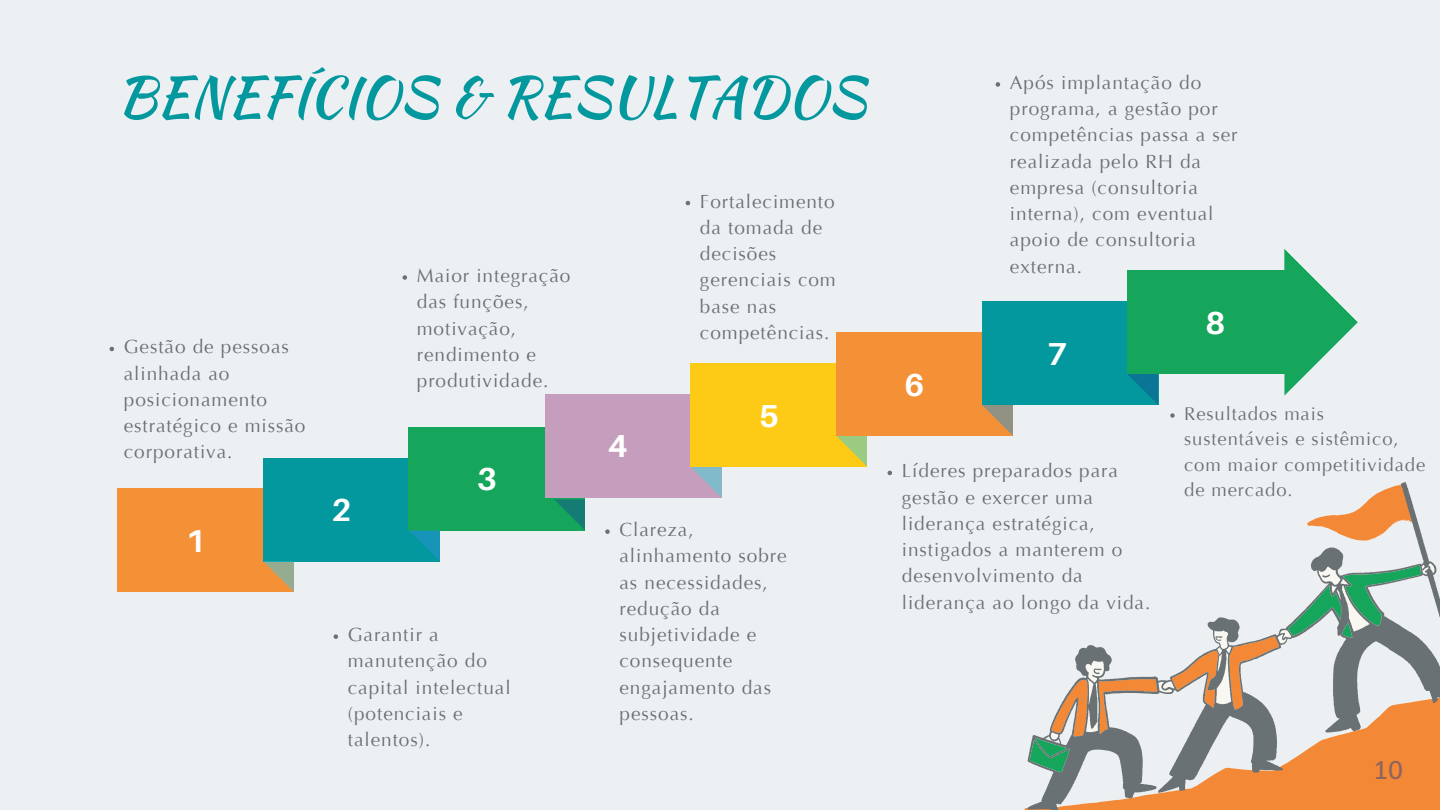
<style>
.page{position:relative;width:1440px;height:810px;background:#ecf0f3}
.page>*{position:absolute;margin:0;border:0;box-sizing:border-box;transform-origin:0 0}
.t1{font:55.1px "Kaushan Script";color:#03989e}
.t2{font:700 31.8px "Aileron";color:#fff}
.t3{font:600 25px "Muli";color:#8f645d}
.t4{font:19px/26.2px "Optima LT Pro";letter-spacing:.05em;color:#697174}
.t5{font:18.4px/25.4px "Optima LT Pro";letter-spacing:.05em;color:#697174}
</style>
<div class="page">
<div style="left:118px;top:489px;width:176px;height:103px;background:#f49136"></div>
<div style="left:263px;top:458px;width:176px;height:103px;background:#03989e"></div>
<div style="left:409px;top:427px;width:176px;height:103px;background:#15a65b"></div>
<div style="left:545px;top:394px;width:176px;height:104px;background:#c49ebc"></div>
<div style="left:691px;top:363px;width:176px;height:104px;background:#fdcb16"></div>
<svg style="left:691px;top:467px;width:31px;height:31px"></svg>
<svg style="left:1027px;top:482px;width:413px;height:328px"></svg>
<div style="left:836px;top:332px;width:177px;height:104px;background:#f49136"></div>
<div style="left:982px;top:301px;width:176px;height:104px;background:#03989e"></div>
<svg style="left:982px;top:405px;width:31px;height:31px"></svg>
<svg style="left:836px;top:436px;width:31px;height:30px"></svg>
<svg style="left:1284px;top:249px;width:74px;height:147px"></svg>
<div style="left:1127px;top:270px;width:177px;height:104px;background:#15a65b"></div>
<svg style="left:1128px;top:374px;width:30px;height:30px"></svg>
<svg style="left:409px;top:530px;width:31px;height:31px"></svg>
<svg style="left:263px;top:561px;width:31px;height:31px"></svg>
<svg style="left:554px;top:499px;width:31px;height:31px"></svg>
<svg style="left:110px;top:347px;width:4px;height:4px"></svg>
<svg style="left:334px;top:634px;width:4px;height:5px"></svg>
<svg style="left:403px;top:275px;width:4px;height:5px"></svg>
<svg style="left:605px;top:529px;width:5px;height:5px"></svg>
<svg style="left:686px;top:201px;width:4px;height:4px"></svg>
<svg style="left:888px;top:471px;width:4px;height:4px"></svg>
<svg style="left:996px;top:82px;width:4px;height:5px"></svg>
<svg style="left:1170px;top:413px;width:5px;height:5px"></svg>
<p class="t1" style="left:117px;top:56px;width:751px">BENEFÍCIOS &amp; RESULTADOS</p>
<p class="t4" style="left:124px;top:336px;width:183px">Gestão de pessoas alinhada ao posicionamento estratégico e missão corporativa.</p>
<p class="t2" style="left:186px;top:521px;width:21px">1</p>
<p class="t2" style="left:331px;top:490px;width:21px">2</p>
<p class="t4" style="left:417px;top:264px;width:155px">Maior integração das funções, motivação, rendimento e produtividade.</p>
<p class="t2" style="left:477px;top:459px;width:21px">3</p>
<p class="t4" style="left:348px;top:624px;width:164px">Garantir a manutenção do capital intelectual (potenciais e talentos).</p>
<p class="t4" style="left:700px;top:190px;width:137px">Fortalecimento da tomada de decisões gerenciais com base nas competências.</p>
<p class="t2" style="left:608px;top:427px;width:21px">4</p>
<p class="t2" style="left:759px;top:396px;width:21px">5</p>
<p class="t4" style="left:620px;top:519px;width:169px">Clareza, alinhamento sobre as necessidades, redução da subjetividade e consequente engajamento das pessoas.</p>
<p class="t4" style="left:1010px;top:71px;width:229px">Após implantação do programa, a gestão por competências passa a ser realizada pelo RH da empresa (consultoria interna), com eventual apoio de consultoria externa.</p>
<p class="t2" style="left:905px;top:365px;width:21px">6</p>
<p class="t2" style="left:1047px;top:334px;width:21px">7</p>
<p class="t4" style="left:902px;top:460px;width:250px">Líderes preparados para gestão e exercer uma liderança estratégica, instigados a manterem o desenvolvimento da liderança ao longo da vida.</p>
<p class="t2" style="left:1206px;top:303px;width:21px">8</p>
<p class="t5" style="left:1184px;top:403px;width:243px">Resultados mais sustentáveis e sistêmico, com maior competitividade de mercado.</p>
<p class="t3" style="left:1373px;top:754px;width:31px">10</p>
</div>
